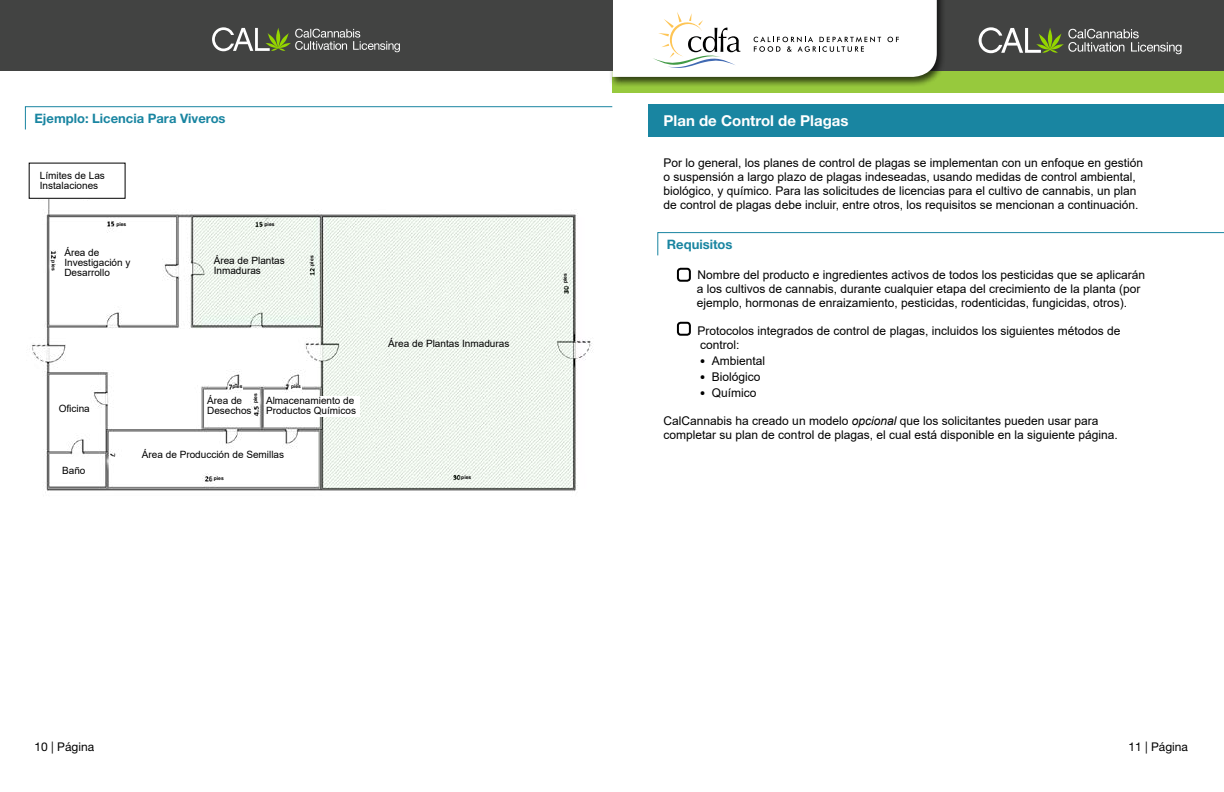
<style>
.page{position:relative;width:1224px;height:792px;background:#fff}
.page>*{position:absolute;margin:0;border:0;box-sizing:border-box;transform-origin:0 0}
.t1{font:700 15px "Helvetica Neue LT Std";color:#fff}
.t2{font:700 13px "Helvetica Neue LT Std";color:#1985a1}
.t3{font:12px/14px "Arial";color:#000}
.t4{font:12px "Helvetica Neue LT Std";color:#000}
.t5{font:10px/10px "Arial";color:#000}
.t6{font:700 5px "Arial";color:#000}
.s1{font-family:"Minion Pro";font-weight:700;font-size:25px}
.s2{font-style:italic}
</style>
<div class="page">
<div style="left:612px;top:46px;width:612px;height:46px;background:#97c93d"></div>
<div style="left:612px;top:0;width:612px;height:71px;background:#424342"></div>
<svg style="left:979px;top:27px;width:203px;height:27px"></svg>
<div style="left:609px;top:0;width:338px;height:87px;background:#000;opacity:.69"></div>
<svg style="left:612px;top:0;width:325px;height:77px;background:#f4f4f3"></svg>
<div style="left:648px;top:104px;width:576px;height:33px;background:#1985a1"></div>
<div style="left:677px;top:268px;width:14px;height:14px;border:2px solid #000;border-radius:3px"></div>
<div style="left:677px;top:322px;width:14px;height:14px;border:2px solid #000;border-radius:3px"></div>
<img style="left:28px;top:169px;width:564px;height:324px">
<div style="left:29px;top:163px;width:96px;height:35px;background:#fff"></div>
<div style="left:29px;top:163px;width:96px;height:36px;border:1px solid #000"></div>
<div style="left:266px;top:397px;width:94px;height:20px;background:#fff"></div>
<svg style="left:657px;top:232px;width:567px;height:24px"></svg>
<svg style="left:24px;top:106px;width:589px;height:24px"></svg>
<div style="left:232px;top:385px;width:11px;height:5px;background:#fff"></div>
<div style="left:291px;top:385px;width:10px;height:5px;background:#fff"></div>
<div style="left:0;top:0;width:612px;height:71px;background:#424342"></div>
<svg style="left:212px;top:27px;width:188px;height:25px"></svg>
<p class="t2" style="left:34px;top:110px;width:193px">Ejemplo: Licencia Para Viveros</p>
<p class="t5" style="left:40px;top:170px;width:67px">Límites de Las<br>Instalaciones</p>
<p class="t6" style="left:116px;top:220px;width:12px">pies</p>
<p class="t6" style="left:57px;top:260px;width:12px;rotate:90deg">pies</p>
<p class="t5" style="left:64px;top:248px;width:68px">Área de<br>Investigación y<br>Desarrollo</p>
<p class="t6" style="left:265px;top:220px;width:12px">pies</p>
<p class="t5" style="left:214px;top:255px;width:73px">Área de Plantas<br>Inmaduras</p>
<p class="t6" style="left:308px;top:266px;width:12px;rotate:-90deg">pies</p>
<p class="t5" style="left:59px;top:404px;width:33px">Oficina</p>
<p class="t5" style="left:62px;top:466px;width:25px">Baño</p>
<p class="t6" style="left:232px;top:383px;width:12px">pies</p>
<p class="t6" style="left:291px;top:383px;width:12px">pies</p>
<p class="t6" style="left:252px;top:403px;width:12px;rotate:-90deg">pies</p>
<p class="t5" style="left:207px;top:396px;width:46px">Área de<br>Desechos</p>
<p class="t5" style="left:266px;top:396px;width:92px">Almacenamiento de<br>Productos Químicos</p>
<p class="t5" style="left:142px;top:449px;width:144px">Área de Producción de Semillas</p>
<p class="t5" style="left:388px;top:339px;width:123px">Área de Plantas Inmaduras</p>
<p class="t6" style="left:214px;top:475px;width:12px">pies</p>
<p class="t6" style="left:461px;top:474px;width:12px">pies</p>
<p class="t6" style="left:561px;top:283px;width:12px;rotate:-90deg">pies</p>
<p class="t1" style="left:664px;top:111px;width:186px">Plan de Control de Plagas</p>
<p class="t3" style="left:664px;top:155px;width:481px">Por lo general, los planes de control de plagas se implementan con un enfoque en gestión o suspensión a largo plazo de plagas indeseadas, usando medidas de control ambiental, biológico, y químico. Para las solicitudes de licencias para el cultivo de cannabis, un plan de control de plagas debe incluir, entre otros, los requisitos se mencionan a continuación.</p>
<p class="t2" style="left:667px;top:236px;width:67px">Requisitos</p>
<p class="t3" style="left:697px;top:267px;width:450px">Nombre del producto e ingredientes activos de todos los pesticidas que se aplicarán a los cultivos de cannabis, durante cualquier etapa del crecimiento de la planta (por ejemplo, hormonas de enraizamiento, pesticidas, rodenticidas, fungicidas, otros).</p>
<p class="t3" style="left:698px;top:323px;width:424px">Protocolos integrados de control de plagas, incluidos los siguientes métodos de control:</p>
<p class="t3" style="left:700px;top:352px;width:67px;line-height:16px"><span class="s1">·</span> Ambiental <span class="s1">·</span> Biológico <span class="s1">·</span> Químico</p>
<p class="t3" style="left:664px;top:413px;width:456px">CalCannabis ha creado un modelo <span class="s2">opcional</span> que los solicitantes pueden usar para completar su plan de control de plagas, el cual está disponible en la siguiente página.</p>
<p class="t4" style="left:35px;top:740px;width:61px">10 | Página</p>
<p class="t4" style="left:1128px;top:740px;width:61px">11 | Página</p>
</div>
